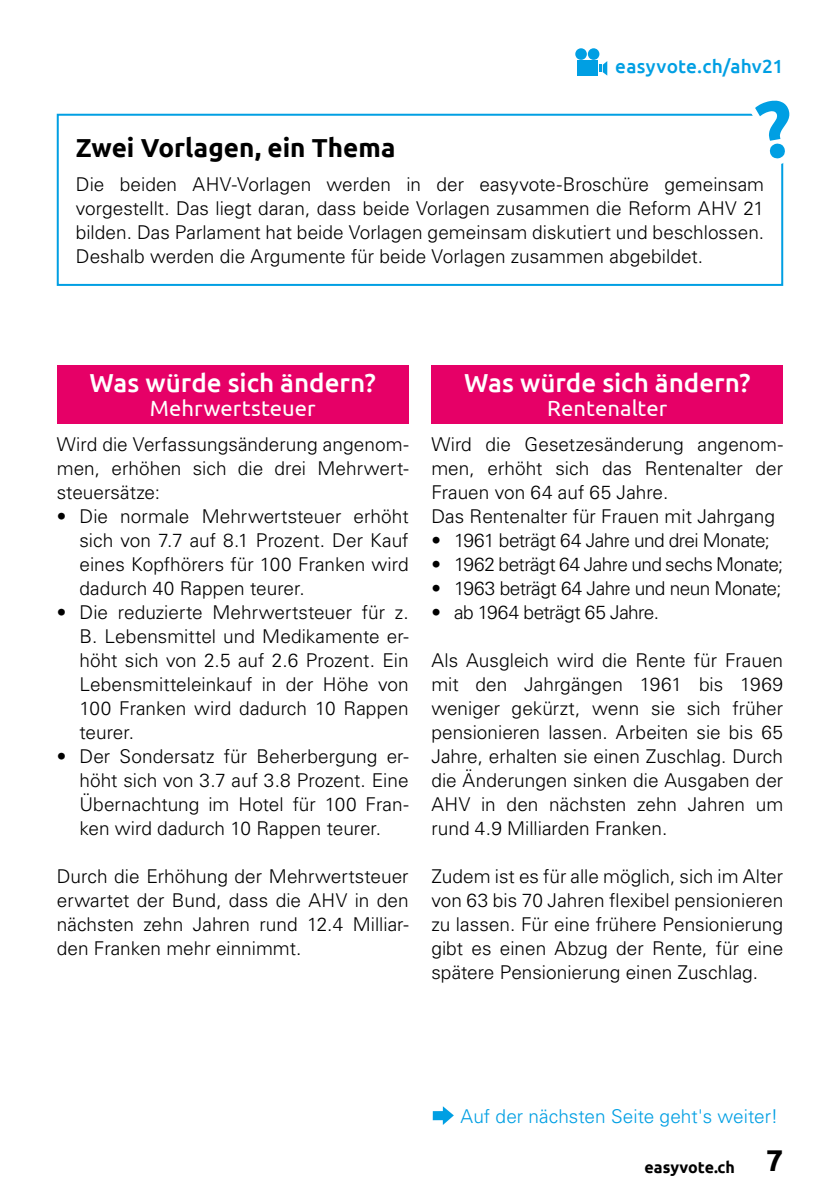
<style>
.page{position:relative;width:840px;height:1191px;background:#fff}
.page>*{position:absolute;margin:0;border:0;box-sizing:border-box;transform-origin:0 0}
.t1{font:500 26px "Ubuntu";color:#fff}
.t2{font:700 26px "Ubuntu";color:#000}
.t3{font:22px "Ubuntu";color:#fff}
.t4{font:300 19px/24px "Univers LT Std";color:#000;text-align:justify}
.t5{font:300 19px "Univers LT Std";letter-spacing:-.03em;color:#000}
.t6{font:300 19px "Univers LT Std";letter-spacing:-.025em;color:#000}
.t7{font:300 19px "Univers LT Std";color:#009fe3}
.t8{font:500 19px "Ubuntu";letter-spacing:.01em;color:#009fe3}
.t9{font:700 16px "Ubuntu";color:#000}
.s1{font-size:30px}
</style>
<div class="page">
<div style="left:577px;top:61px;width:20px;height:15px;background:#009fe3"></div>
<svg style="left:599px;top:61px;width:8px;height:15px"></svg>
<div style="left:587px;top:48px;width:12px;height:12px;background:#009fe3;border-radius:50%"></div>
<div style="left:575px;top:48px;width:11px;height:12px;background:#009fe3;border-radius:50%"></div>
<div style="left:57px;top:365px;width:351px;height:59px;background:#e60067"></div>
<div style="left:431px;top:365px;width:351px;height:59px;background:#e60067"></div>
<div style="left:57px;top:114px;width:725px;height:172px;border:2px solid #009fe3"></div>
<svg style="left:432px;top:1106px;width:21px;height:19px"></svg>
<svg style="left:754px;top:113px;width:30px;height:48px"></svg>
<p class="t8" style="left:615px;top:54px;width:169px">easyvote.ch/ahv21</p>
<h1 class="t2" style="left:76px;top:132px;width:321px">Zwei Vorlagen, ein Thema</h1>
<p class="t4" style="left:76px;top:172px;width:689px">Die beiden AHV-Vorlagen werden in der easyvote-Broschüre gemeinsam vorgestellt. Das liegt daran, dass beide Vorlagen zusammen die Reform AHV 21 bilden. Das Parlament hat beide Vorlagen gemeinsam diskutiert und beschlossen.<br>Deshalb werden die Argumente für beide Vorlagen zusammen abgebildet.</p>
<h1 class="t1" style="left:90px;top:367px;width:287px">Was würde sich ändern?</h1>
<p class="t3" style="left:150px;top:395px;width:167px">Mehrwertsteuer</p>
<p class="t4" style="left:57px;top:432px;width:353px">Wird die Verfassungsänderung angenom&shy;men, erhöhen sich die drei Mehrwert&shy;steuersätze:</p>
<p class="t4" style="left:79px;top:504px;width:330px;text-indent:-23px">• Die normale Mehrwertsteuer erhöht sich von 7.7 auf 8.1 Prozent. Der Kauf eines Kopfhörers für 100 Franken wird dadurch 40 Rappen teurer.</p>
<p class="t4" style="left:79px;top:600px;width:330px;text-indent:-23px">• Die reduzierte Mehrwertsteuer für z.<br>B. Lebensmittel und Medikamente er&shy;höht sich von 2.5 auf 2.6 Prozent. Ein Lebensmitteleinkauf in der Höhe von 100 Franken wird dadurch 10 Rappen teurer.</p>
<p class="t4" style="left:79px;top:744px;width:330px;text-indent:-23px">• Der Sondersatz für Beherbergung er&shy;höht sich von 3.7 auf 3.8 Prozent. Eine Übernachtung im Hotel für 100 Fran&shy;ken wird dadurch 10 Rappen teurer.</p>
<p class="t4" style="left:57px;top:864px;width:353px">Durch die Erhöhung der Mehrwertsteuer erwartet der Bund, dass die AHV in den nächsten zehn Jahren rund 12.4 Milliar&shy;den Franken mehr einnimmt.</p>
<h1 class="t1" style="left:464px;top:367px;width:287px">Was würde sich ändern?</h1>
<p class="t3" style="left:547px;top:395px;width:121px">Rentenalter</p>
<p class="t4" style="left:431px;top:432px;width:353px;text-align:left">Wird die Gesetzesänderung angenom&shy;men, erhöht sich das Rentenalter der Frauen von 64 auf 65 Jahre.<br>Das Rentenalter für Frauen mit Jahrgang</p>
<p class="t5" style="left:431px;top:529px;width:340px">• 1961 beträgt 64 Jahre und drei Monate;</p>
<p class="t6" style="left:431px;top:553px;width:353px">• 1962 beträgt 64 Jahre und sechs Monate;</p>
<p class="t5" style="left:431px;top:577px;width:351px">• 1963 beträgt 64 Jahre und neun Monate;</p>
<p class="t6" style="left:431px;top:601px;width:229px">• ab 1964 beträgt 65 Jahre.</p>
<p class="t4" style="left:431px;top:648px;width:353px">Als Ausgleich wird die Rente für Frauen mit den Jahrgängen 1961 bis 1969 weniger gekürzt, wenn sie sich früher pensionieren lassen. Arbeiten sie bis 65<br>Jahre, erhalten sie einen Zuschlag. Durch die Änderungen sinken die Ausgaben der AHV in den nächsten zehn Jahren um rund 4.9 Milliarden Franken.</p>
<p class="t4" style="left:431px;top:864px;width:353px">Zudem ist es für alle möglich, sich im Alter von 63 bis 70 Jahren flexibel pensionieren zu lassen. Für eine frühere Pensionierung gibt es einen Abzug der Rente, für eine spätere Pensionierung einen Zuschlag.</p>
<p class="t7" style="left:460px;top:1104px;width:319px">Auf der nächsten Seite geht's weiter!</p>
<p class="t9" style="left:644px;top:1157px;width:140px">easyvote.ch <span class="s1">7</span></p>
</div>
